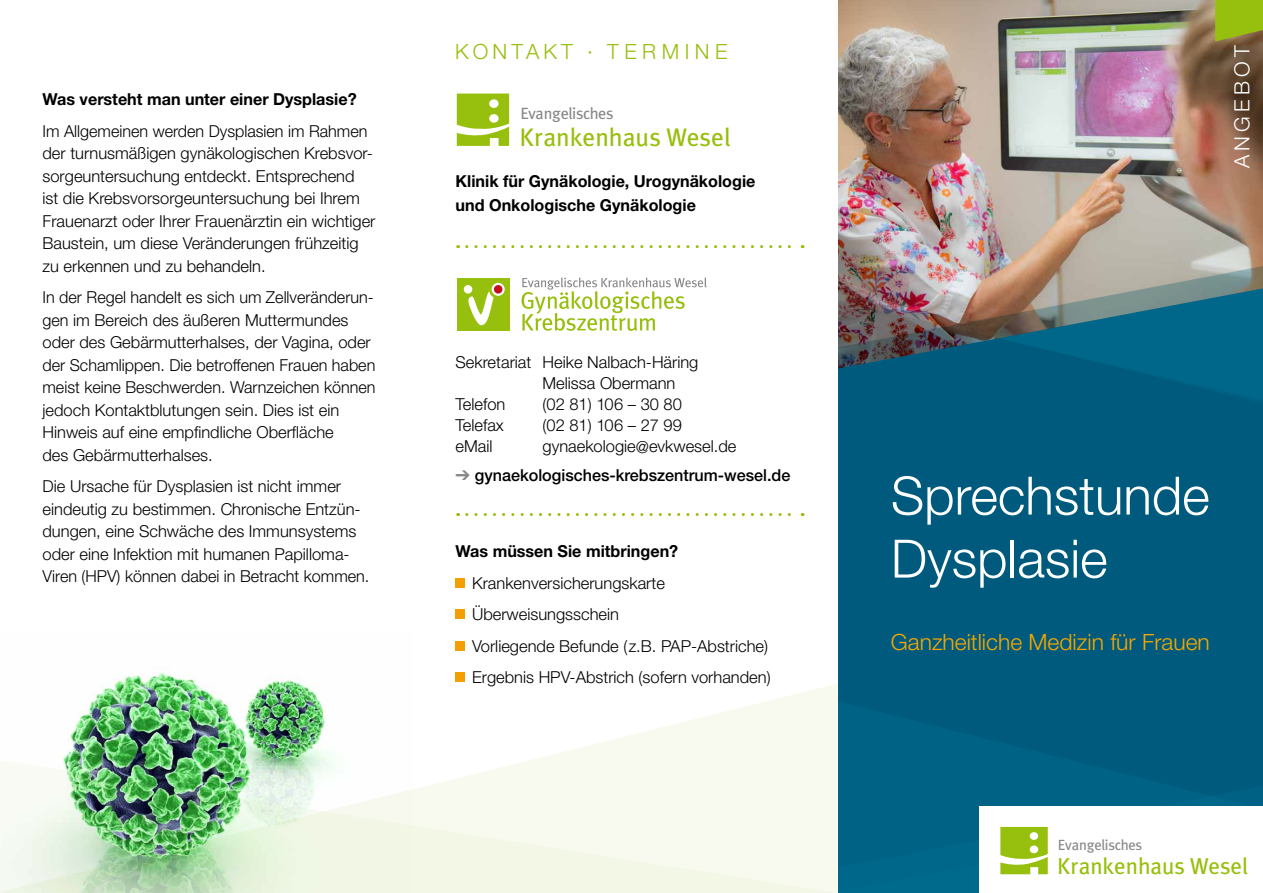
<style>
.page{position:relative;width:1263px;height:893px;background:#fff}
.page>*{position:absolute;margin:0;border:0;box-sizing:border-box;transform-origin:0 0}
.t1{font:300 52.95px/63px "Helvetica Neue";color:#fff}
.t2{font:25.35px "Meta Plus";color:#97bf0d}
.t3{font:22.95px "Meta Plus";color:#97bf0d}
.t4{font:300 22.35px "Helvetica Neue";color:#f7a800}
.t5{font:300 21px "Helvetica Neue";letter-spacing:.23em;color:#97bf0d}
.t6{font:300 21px "Helvetica Neue";letter-spacing:.2em;color:#fff}
.t7{font:300 16.5px/22.5px "Helvetica Neue";color:#000}
.t8{font:700 16.5px/24px "Helvetica Neue";color:#000}
.t9{font:500 16.5px "Helvetica Neue";color:#000}
.t10{font:16.2px "Meta Plus";letter-spacing:-.02em;color:#87888a}
.t11{font:14.7px "Meta Plus";letter-spacing:-.02em;color:#87888a}
.s1{color:#87888a}
</style>
<div class="page">
<div style="left:455px;top:578px;width:10px;height:10px;background:#f49e00"></div>
<div style="left:455px;top:609px;width:10px;height:10px;background:#f49e00"></div>
<div style="left:455px;top:641px;width:10px;height:10px;background:#f49e00"></div>
<div style="left:455px;top:672px;width:10px;height:10px;background:#f49e00"></div>
<svg style="left:457px;top:94px;width:52px;height:52px"></svg>
<svg style="left:467px;top:513px;width:336px;height:3px"></svg>
<img style="left:838px;top:0;width:425px;height:264px">
<img style="left:838px;top:264px;width:425px;height:34px">
<div style="left:838px;top:298px;width:425px;height:463px;background:#005a7d"></div>
<svg style="left:1000px;top:288px;width:263px;height:115px;background:#1d6a83"></svg>
<div style="left:838px;top:761px;width:425px;height:132px;background:#006285"></div>
<div style="left:979px;top:807px;width:284px;height:86px;background:#fff"></div>
<svg style="left:1000px;top:827px;width:48px;height:47px;background:#aacb3b"></svg>
<svg style="left:1215px;top:0;width:48px;height:41px;background:#94b214"></svg>
<svg style="left:412px;top:684px;width:426px;height:209px;fill:#f8faf0"></svg>
<svg style="left:521px;top:277px;width:186px;height:54px"></svg>
<div style="left:457px;top:278px;width:53px;height:52px;background:#97bf0d"></div>
<div style="left:464px;top:285px;width:8px;height:9px;background:#fff;border-radius:50%"></div>
<svg style="left:492px;top:283px;width:13px;height:13px"></svg>
<div style="left:494px;top:285px;width:8px;height:9px;background:#c50e1f;border-radius:50%"></div>
<svg style="left:465px;top:291px;width:29px;height:35px"></svg>
<svg style="left:467px;top:245px;width:336px;height:3px"></svg>
<img style="left:0;top:667px;width:412px;height:226px">
<p class="t8" style="left:43px;top:87px;width:316px">Was versteht man unter einer Dysplasie?</p>
<p class="t7" style="left:43px;top:119px;width:334px">Im Allgemeinen werden Dysplasien im Rahmen der turnusmäßigen gynäkologischen Krebsvor&shy;sorgeuntersuchung entdeckt. Entsprechend<br>ist die Krebsvorsorgeuntersuchung bei Ihrem Frauenarzt oder Ihrer Frauenärztin ein wichtiger Baustein, um diese Veränderungen frühzeitig zu erkennen und zu behandeln.</p>
<p class="t7" style="left:43px;top:286px;width:335px">In der Regel handelt es sich um Zellveränderun&shy;gen im Bereich des äußeren Muttermundes oder des Gebärmutterhalses, der Vagina, oder der Schamlippen. Die betroffenen Frauen haben meist keine Beschwerden. Warnzeichen können jedoch Kontaktblutungen sein. Dies ist ein Hinweis auf eine empfindliche Oberfläche<br>des Gebärmutterhalses.</p>
<p class="t7" style="left:43px;top:475px;width:328px">Die Ursache für Dysplasien ist nicht immer eindeutig zu bestimmen. Chronische Entzün&shy;dungen, eine Schwäche des Immunsystems oder eine Infektion mit humanen Papilloma-Viren (HPV) können dabei in Betracht kommen.</p>
<p class="t5" style="left:455px;top:39px;width:274px">KONTAKT · TERMINE</p>
<p class="t10" style="left:520px;top:104px;width:95px">Evangelisches</p>
<h2 class="t2" style="left:520px;top:123px;width:213px">Krankenhaus Wesel</h2>
<p class="t8" style="left:455px;top:169px;width:301px">Klinik für Gynäkologie, Urogynäkologie und Onkologische Gynäkologie</p>
<p class="t7" style="left:455px;top:351px;width:244px">Sekretariat Heike Nalbach-Häring</p>
<p class="t7" style="left:542px;top:372px;width:134px">Melissa Obermann</p>
<p class="t7" style="left:455px;top:393px;width:51px">Telefon</p>
<p class="t7" style="left:542px;top:393px;width:141px">(02 81) 106 – 30 80</p>
<p class="t7" style="left:455px;top:414px;width:50px">Telefax</p>
<p class="t7" style="left:542px;top:414px;width:141px">(02 81) 106 – 27 99</p>
<p class="t7" style="left:455px;top:435px;width:38px">eMail</p>
<p class="t7" style="left:542px;top:435px;width:195px">gynaekologie@evkwesel.de</p>
<p class="t9" style="left:455px;top:465px;width:336px"><span class="s1">➔</span> gynaekologisches-krebszentrum-wesel.de</p>
<p class="t8" style="left:455px;top:539px;width:224px">Was müssen Sie mitbringen?</p>
<p class="t7" style="left:472px;top:567px;width:300px;line-height:31.5px">Krankenversicherungskarte Überweisungsschein<br>Vorliegende Befunde (z.B. PAP-Abstriche)<br>Ergebnis HPV-Abstrich (sofern vorhanden)</p>
<p class="t6" style="left:1229px;top:168px;width:124px;rotate:-90deg">ANGEBOT</p>
<h1 class="t1" style="left:891px;top:463px;width:320px">Sprechstunde<br>Dysplasie</h1>
<h3 class="t4" style="left:891px;top:628px;width:320px">Ganzheitliche Medizin für Frauen</h3>
<p class="t11" style="left:1058px;top:837px;width:86px">Evangelisches</p>
<h3 class="t3" style="left:1057px;top:853px;width:193px">Krankenhaus Wesel</h3>
</div>
